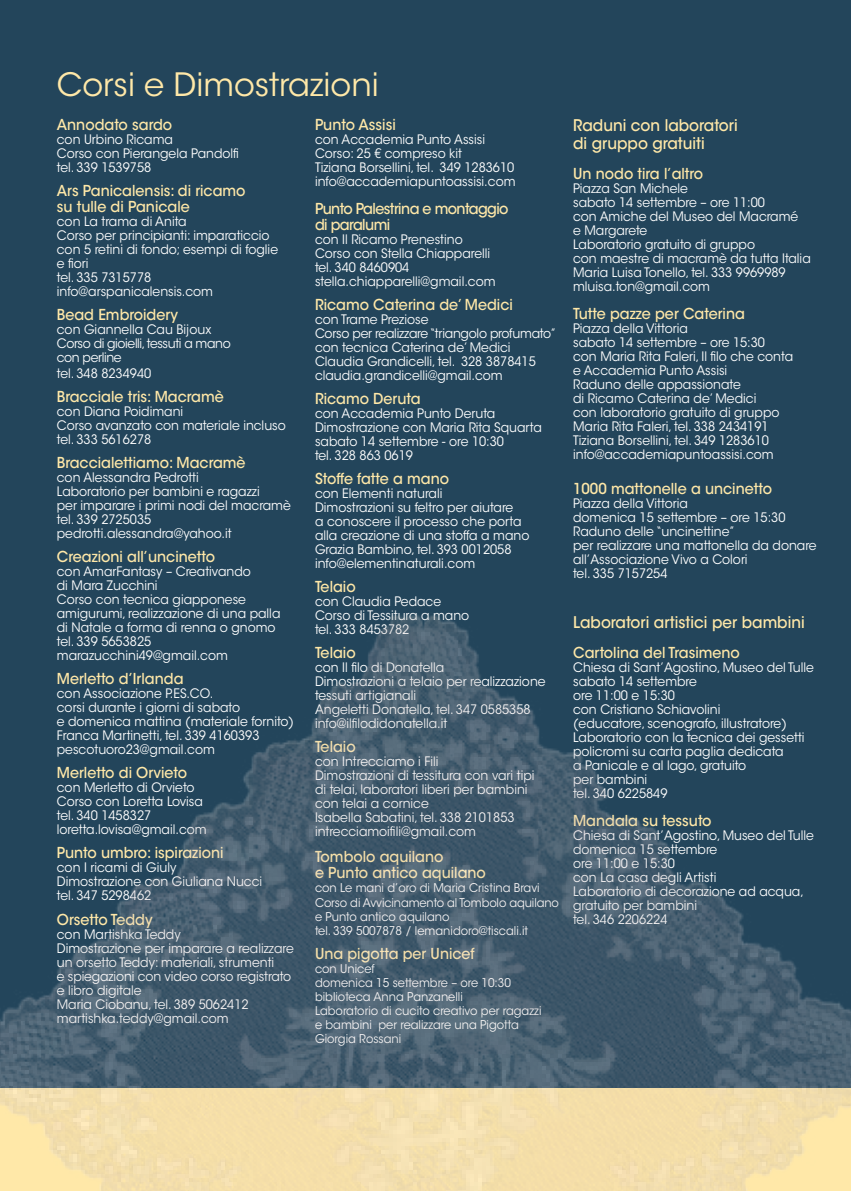
<style>
.page{position:relative;width:851px;height:1191px;background:#fff}
.page>*{position:absolute;margin:0;border:0;box-sizing:border-box;transform-origin:0 0}
.t1{font:32px "ITC Avant Garde Std";color:#ffe8a8}
.t2{font:500 16px/18px "ITC Avant Garde Std";color:#ffe8a8;scale:.95 1}
.t3{font:500 15px/16px "ITC Avant Garde Std";color:#ffe8a8;scale:.95 1}
.t4{font:500 15px/16px "ITC Avant Garde Std";letter-spacing:-.04em;color:#ffe8a8;scale:.95 1}
.t5{font:13px/14px "ITC Avant Garde Std";color:#fff;scale:.95 1}
.t6{font:13px/14px "ITC Avant Garde Std";letter-spacing:-.03em;color:#fff;scale:.95 1}
.t7{font:12px/14px "ITC Avant Garde Std";color:#fff;scale:.95 1}
</style>
<div class="page">
<div style="left:0;top:0;width:850px;height:1117px;background:#23455b"></div>
<img style="left:0;top:615px;width:850px;height:576px">
<h1 class="t1" style="left:57px;top:65px;width:323px">Corsi e Dimostrazioni</h1>
<p class="t3" style="left:57px;top:117px;width:123px">Annodato sardo</p>
<p class="t5" style="left:57px;top:133px;width:193px">con Urbino Ricama<br>Corso con Pierangela Pandolfi tel. 339 1539758</p>
<p class="t3" style="left:57px;top:183px;width:200px">Ars Panicalensis: di ricamo su tulle di Panicale</p>
<p class="t5" style="left:57px;top:215px;width:234px">con La trama di Anita<br>Corso per principianti: imparaticcio con 5 retini di fondo; esempi di foglie e fiori<br>tel. 335 7315778 info@arspanicalensis.com</p>
<p class="t3" style="left:57px;top:307px;width:129px">Bead Embroidery</p>
<p class="t6" style="left:57px;top:323px;width:184px">con Giannella Cau Bijoux<br>Corso di gioielli, tessuti a mano con perline</p>
<p class="t5" style="left:57px;top:367px;width:101px">tel. 348 8234940</p>
<p class="t3" style="left:57px;top:389px;width:177px">Bracciale tris: Macramè</p>
<p class="t5" style="left:57px;top:405px;width:242px">con Diana Poidimani<br>Corso avanzato con materiale incluso tel. 333 5616278</p>
<p class="t3" style="left:57px;top:455px;width:200px">Braccialettiamo: Macramè</p>
<p class="t5" style="left:57px;top:471px;width:248px">con Alessandra Pedrotti<br>Laboratorio per bambini e ragazzi<br>per imparare i primi nodi del macramè tel. 339 2725035 pedrotti.alessandra@yahoo.it</p>
<p class="t3" style="left:57px;top:549px;width:168px">Creazioni all’uncinetto</p>
<p class="t5" style="left:57px;top:565px;width:237px">con AmarFantasy – Creativando<br>di Mara Zucchini<br>Corso con tecnica giapponese amigurumi, realizzazione di una palla di Natale a forma di renna o gnomo tel. 339 5653825 marazucchini49@gmail.com</p>
<p class="t3" style="left:57px;top:671px;width:135px">Merletto d’Irlanda</p>
<p class="t5" style="left:57px;top:687px;width:251px">con Associazione P.ES.CO.<br>corsi durante i giorni di sabato<br>e domenica mattina (materiale fornito)<br>Franca Martinetti, tel. 339 4160393 pescotuoro23@gmail.com</p>
<p class="t3" style="left:57px;top:765px;width:139px">Merletto di Orvieto</p>
<p class="t5" style="left:57px;top:781px;width:159px">con Merletto di Orvieto<br>Corso con Loretta Lovisa tel. 340 1458327 loretta.lovisa@gmail.com</p>
<p class="t3" style="left:57px;top:845px;width:177px">Punto umbro: ispirazioni</p>
<p class="t5" style="left:57px;top:861px;width:217px">con I ricami di Giuly<br>Dimostrazione con Giuliana Nucci tel. 347 5298462</p>
<p class="t3" style="left:57px;top:911px;width:102px">Orsetto Teddy</p>
<p class="t5" style="left:57px;top:927px;width:251px">con Martishka Teddy<br>Dimostrazione per imparare a realizzare un orsetto Teddy: materiali, strumenti<br>e spiegazioni con video corso registrato e libro digitale<br>Maria Ciobanu, tel. 389 5062412 martishka.teddy@gmail.com</p>
<p class="t3" style="left:315px;top:117px;width:86px">Punto Assisi</p>
<p class="t5" style="left:315px;top:133px;width:212px">con Accademia Punto Assisi<br>Corso: 25 € compreso kit<br>Tiziana Borsellini, tel. 349 1283610 info@accademiapuntoassisi.com</p>
<p class="t4" style="left:315px;top:201px;width:205px">Punto Palestrina e montaggio di paralumi</p>
<p class="t5" style="left:315px;top:233px;width:191px">con Il Ricamo Prenestino<br>Corso con Stella Chiapparelli tel. 340 8460904 stella.chiapparelli@gmail.com</p>
<p class="t3" style="left:315px;top:297px;width:210px">Ricamo Caterina de’ Medici</p>
<p class="t5" style="left:315px;top:313px;width:255px">con Trame Preziose<br>Corso per realizzare “triangolo profumato” con tecnica Caterina de’ Medici Claudia Grandicelli, tel. 328 3878415 claudia.grandicelli@gmail.com</p>
<p class="t3" style="left:315px;top:391px;width:113px">Ricamo Deruta</p>
<p class="t5" style="left:315px;top:407px;width:240px">con Accademia Punto Deruta<br>Dimostrazione con Maria Rita Squarta sabato 14 settembre - ore 10:30<br>tel. 328 863 0619</p>
<p class="t3" style="left:315px;top:471px;width:143px">Stoffe fatte a mano</p>
<p class="t5" style="left:315px;top:487px;width:227px">con Elementi naturali<br>Dimostrazioni su feltro per aiutare<br>a conoscere il processo che porta alla creazione di una stoffa a mano<br>Grazia Bambino, tel. 393 0012058 info@elementinaturali.com</p>
<p class="t3" style="left:315px;top:579px;width:44px">Telaio</p>
<p class="t5" style="left:315px;top:595px;width:164px">con Claudia Pedace<br>Corso di Tessitura a mano tel. 333 8453782</p>
<p class="t3" style="left:315px;top:645px;width:44px">Telaio</p>
<p class="t5" style="left:315px;top:661px;width:244px">con Il filo di Donatella<br>Dimostrazioni a telaio per realizzazione tessuti artigianali<br>Angeletti Donatella, tel. 347 0585358 info@ilfilodidonatella.it</p>
<p class="t3" style="left:315px;top:739px;width:44px">Telaio</p>
<p class="t5" style="left:315px;top:755px;width:232px">con Intrecciamo i Fili<br>Dimostrazioni di tessitura con vari tipi di telai, laboratori liberi per bambini con telai a cornice<br>Isabella Sabatini, tel. 338 2101853 intrecciamoifili@gmail.com</p>
<p class="t3" style="left:315px;top:849px;width:181px">Tombolo aquilano<br>e Punto antico aquilano</p>
<p class="t7" style="left:315px;top:881px;width:258px">con Le mani d’oro di Maria Cristina Bravi Corso di Avvicinamento al Tombolo aquilano e Punto antico aquilano<br>tel. 339 5007878 / lemanidoro@tiscali.it</p>
<p class="t3" style="left:315px;top:945px;width:170px">Una pigotta per Unicef</p>
<p class="t7" style="left:315px;top:961px;width:240px">con Unicef<br>domenica 15 settembre – ore 10:30 biblioteca Anna Panzanelli<br>Laboratorio di cucito creativo per ragazzi e bambini per realizzare una Pigotta<br>Giorgia Rossani</p>
<p class="t2" style="left:573px;top:116px;width:175px">Raduni con laboratori di gruppo gratuiti</p>
<p class="t3" style="left:573px;top:166px;width:138px">Un nodo tira l’altro</p>
<p class="t5" style="left:573px;top:181px;width:251px">Piazza San Michele<br>sabato 14 settembre – ore 11:00<br>con Amiche del Museo del Macramé<br>e Margarete<br>Laboratorio gratuito di gruppo<br>con maestre di macramè da tutta Italia<br>Maria Luisa Tonello, tel. 333 9969989 mluisa.ton@gmail.com</p>
<p class="t3" style="left:573px;top:306px;width:182px">Tutte pazze per Caterina</p>
<p class="t5" style="left:573px;top:321px;width:233px">Piazza della Vittoria<br>sabato 14 settembre – ore 15:30<br>con Maria Rita Faleri, Il filo che conta e Accademia Punto Assisi<br>Raduno delle appassionate<br>di Ricamo Caterina de’ Medici<br>con laboratorio gratuito di gruppo<br>Maria Rita Faleri, tel. 338 2434191<br>Tiziana Borsellini, tel. 349 1283610 info@accademiapuntoassisi.com</p>
<p class="t3" style="left:573px;top:481px;width:211px">1000 mattonelle a uncinetto</p>
<p class="t5" style="left:573px;top:496px;width:258px">Piazza della Vittoria<br>domenica 15 settembre – ore 15:30<br>Raduno delle “uncinettine”<br>per realizzare una mattonella da donare all’Associazione Vivo a Colori<br>tel. 335 7157254</p>
<p class="t2" style="left:573px;top:613px;width:245px">Laboratori artistici per bambini</p>
<p class="t3" style="left:573px;top:645px;width:177px">Cartolina del Trasimeno</p>
<p class="t5" style="left:573px;top:660px;width:255px">Chiesa di Sant’Agostino, Museo del Tulle sabato 14 settembre<br>ore 11:00 e 15:30<br>con Cristiano Schiavolini<br>(educatore, scenografo, illustratore)<br>Laboratorio con la tecnica dei gessetti policromi su carta paglia dedicata<br>a Panicale e al lago, gratuito<br>per bambini<br>tel. 340 6225849</p>
<p class="t3" style="left:573px;top:813px;width:147px">Mandala su tessuto</p>
<p class="t5" style="left:573px;top:828px;width:255px">Chiesa di Sant’Agostino, Museo del Tulle domenica 15 settembre<br>ore 11:00 e 15:30<br>con La casa degli Artisti<br>Laboratorio di decorazione ad acqua, gratuito per bambini<br>tel. 346 2206224</p>
</div>
